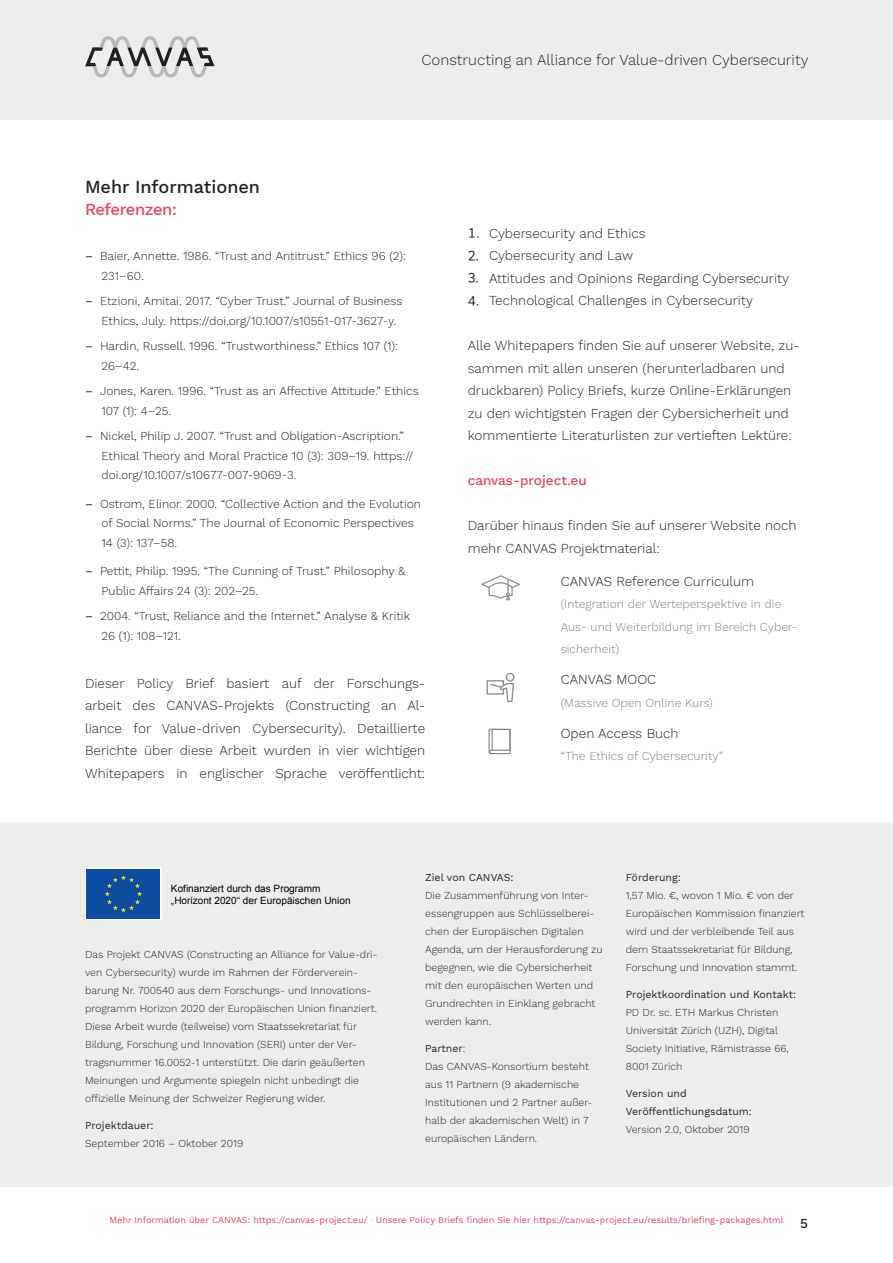
<style>
.page{position:relative;width:893px;height:1263px;background:#fff}
.page>*{position:absolute;margin:0;border:0;box-sizing:border-box;transform-origin:0 0}
.Headline_3{font:500 18px "Work Sans";color:#231f20}
.Headline_3-2{font:500 16.5px "Work Sans";letter-spacing:-.03em;color:#e04561}
.t1{font:300 15px "Work Sans";color:#212426}
.Absatzformat{font:300 13.5px/22.5px "Work Sans";color:#231f20}
.Absatzformat-2{font:500 13.5px "Work Sans";color:#e04561}
.t2{font:500 13.5px "Work Sans";color:#231f20}
.t3{font:300 12px/19.5px "Work Sans";color:#231f20}
.Absatzformat-3{font:300 12px/22.5px "Work Sans";color:#79828a}
.t4{font:300 10.5px/18px "Work Sans";color:#212426}
.t5{font:10.5px/18px "Work Sans";color:#212426}
.t6{font:10.05px/12px "Arial";color:#000}
.t7{font:9px "Work Sans";color:#e04561}
.s1{font-weight:400}
.s2{font-weight:300}
</style>
<div class="page">
<div style="left:0;top:0;width:893px;height:119px;background:#ededeb"></div>
<svg style="left:85px;top:36px;width:130px;height:42px"></svg>
<div style="left:0;top:823px;width:893px;height:364px;background:#ededeb"></div>
<div style="left:85px;top:868px;width:77px;height:52px;background:linear-gradient(to right,#0d4da1,#0d4da1)"></div>
<div style="left:87px;top:869px;width:73px;height:49px;background:#0d4da1"></div>
<svg style="left:105px;top:875px;width:37px;height:37px"></svg>
<svg style="left:481px;top:575px;width:39px;height:25px"></svg>
<div style="left:506px;top:673px;width:8px;height:8px;border:1px solid #868c93;border-radius:50%"></div>
<svg style="left:486px;top:679px;width:28px;height:23px"></svg>
<svg style="left:488px;top:729px;width:23px;height:25px"></svg>
<h3 class="t1" style="left:422px;top:52px;width:388px">Constructing an Alliance for Value-driven Cybersecurity</h3>
<p class="Headline_3" style="left:85px;top:176px;width:177px">Mehr Informationen</p>
<p class="Headline_3-2" style="left:85px;top:200px;width:93px">Referenzen:</p>
<p class="t3" style="left:102px;top:247px;width:306px;text-indent:-16px"><span class="s1">–</span> Baier, Annette. 1986. “Trust and Antitrust.” Ethics 96 (2):<br>231–60.</p>
<p class="t3" style="left:102px;top:292px;width:303px;text-indent:-16px"><span class="s1">–</span> Etzioni, Amitai. 2017. “Cyber Trust.” Journal of Business<br>Ethics, July. https://doi.org/10.1007/s10551-017-3627-y.</p>
<p class="t3" style="left:102px;top:337px;width:298px;text-indent:-16px"><span class="s1">–</span> Hardin, Russell. 1996. “Trustworthiness.” Ethics 107 (1):<br>26–42.</p>
<p class="t3" style="left:102px;top:382px;width:319px;text-indent:-16px"><span class="s1">–</span> Jones, Karen. 1996. “Trust as an Affective Attitude.” Ethics<br>107 (1): 4–25.</p>
<p class="t3" style="left:102px;top:427px;width:313px;text-indent:-16px"><span class="s1">–</span> Nickel, Philip J. 2007. “Trust and Obligation-Ascription.”<br>Ethical Theory and Moral Practice 10 (3): 309–19. https:// doi.org/10.1007/s10677-007-9069-3.</p>
<p class="t3" style="left:102px;top:494px;width:321px;text-indent:-16px"><span class="s1">–</span> Ostrom, Elinor. 2000. “Collective Action and the Evolution of Social Norms.” The Journal of Economic Perspectives<br>14 (3): 137–58.</p>
<p class="t3" style="left:102px;top:562px;width:305px;text-indent:-16px"><span class="s1">–</span> Pettit, Philip. 1995. “The Cunning of Trust.” Philosophy &amp;<br>Public Affairs 24 (3): 202–25.</p>
<p class="t3" style="left:102px;top:607px;width:310px;text-indent:-16px"><span class="s1">–</span> 2004. “Trust, Reliance and the Internet.” Analyse &amp; Kritik<br>26 (1): 108–121.</p>
<p class="Absatzformat" style="left:85px;top:672px;width:342px;text-align:justify">Dieser Policy Brief basiert auf der Forschungs&shy;arbeit des CANVAS-Projekts (Constructing an Al&shy;liance for Value-driven Cybersecurity). Detaillierte Berichte über diese Arbeit wurden in vier wichtigen Whitepapers in englischer Sprache veröffentlicht:</p>
<p class="Absatzformat" style="left:489px;top:222px;width:158px">Cybersecurity and Ethics</p>
<p class="Absatzformat" style="left:489px;top:245px;width:146px">Cybersecurity and Law</p>
<p class="Absatzformat" style="left:468px;top:267px;width:323px">✓ Attitudes and Opinions Regarding Cybersecurity</p>
<p class="Absatzformat" style="left:468px;top:290px;width:287px">✔ Technological Challenges in Cybersecurity</p>
<p class="Absatzformat" style="left:468px;top:335px;width:333px">Alle Whitepapers finden Sie auf unserer Website, zu&shy;sammen mit allen unseren (herunterladbaren und druckbaren) Policy Briefs, kurze Online-Erklärungen zu den wichtigsten Fragen der Cybersicherheit und kommentierte Literaturlisten zur vertieften Lektüre:</p>
<p class="Absatzformat-2" style="left:468px;top:473px;width:120px">canvas-project.eu</p>
<p class="Absatzformat" style="left:468px;top:515px;width:330px">Darüber hinaus finden Sie auf unserer Website noch mehr CANVAS Projektmaterial:</p>
<p class="Absatzformat" style="left:561px;top:570px;width:195px">CANVAS Reference Curriculum</p>
<p class="Absatzformat-3" style="left:561px;top:593px;width:238px">(Integration der Werteperspektive in die<br>Aus- und Weiterbildung im Bereich Cyber&shy;sicherheit)</p>
<p class="Absatzformat" style="left:561px;top:669px;width:97px">CANVAS MOOC</p>
<p class="Absatzformat-3" style="left:561px;top:692px;width:154px">(Massive Open Online Kurs)</p>
<p class="Absatzformat" style="left:561px;top:722px;width:119px">Open Access Buch</p>
<p class="Absatzformat-3" style="left:561px;top:745px;width:164px">“The Ethics of Cybersecurity”</p>
<p class="t6" style="left:171px;top:882px;width:181px">Kofinanziert durch das Programm „Horizont 2020“ der Europäischen Union</p>
<p class="t4" style="left:85px;top:945px;width:294px">Das Projekt CANVAS (Constructing an Alliance for Value-dri&shy;ven Cybersecurity) wurde im Rahmen der Förderverein&shy;barung Nr. 700540 aus dem Forschungs- und Innovations&shy;programm Horizon 2020 der Europäischen Union finanziert.<br>Diese Arbeit wurde (teilweise) vom Staatssekretariat für Bildung, Forschung und Innovation (SERI) unter der Ver&shy;tragsnummer 16.0052-1 unterstützt. Die darin geäußerten Meinungen und Argumente spiegeln nicht unbedingt die offizielle Meinung der Schweizer Regierung wider.</p>
<p class="t5" style="left:85px;top:1117px;width:70px">Projektdauer:</p>
<p class="t4" style="left:85px;top:1134px;width:160px">September 2016 – Oktober 2019</p>
<p class="t5" style="left:425px;top:869px;width:90px">Ziel von CANVAS:</p>
<p class="t4" style="left:425px;top:887px;width:179px">Die Zusammenführung von Inter&shy;essengruppen aus Schlüsselberei&shy;chen der Europäischen Digitalen<br>Agenda, um der Herausforderung zu begegnen, wie die Cybersicherheit mit den europäischen Werten und<br>Grundrechten in Einklang gebracht werden kann.</p>
<p class="t4" style="left:425px;top:1040px;width:169px"><span class="s1">Partner</span>:<br>Das CANVAS-Konsortium besteht aus 11 Partnern (9 akademische<br>Institutionen und 2 Partner außer&shy;halb der akademischen Welt) in 7 europäischen Ländern.</p>
<p class="t5" style="left:626px;top:869px;width:57px">Förderung:</p>
<p class="t4" style="left:626px;top:887px;width:180px">1,57 Mio. €, wovon 1 Mio. € von der Europäischen Kommission finanziert wird und der verbleibende Teil aus dem Staatssekretariat für Bildung, Forschung und Innovation stammt.</p>
<p class="t5" style="left:626px;top:986px;width:172px">Projektkoordination und Kontakt:</p>
<p class="t4" style="left:626px;top:1004px;width:165px">PD Dr. sc. ETH Markus Christen<br>Universität Zürich (UZH), Digital<br>Society Initiative, Rämistrasse 66,<br>8001 Zürich</p>
<p class="t5" style="left:626px;top:1085px;width:128px">Version und<br>Veröffentlichungsdatum:</p>
<p class="t4" style="left:626px;top:1121px;width:125px">Version 2.0, Oktober 2019</p>
<p class="t7" style="left:110px;top:1214px;width:675px">Mehr Information über CANVAS: https://canvas-project.eu/ <span class="s2">·</span> Unsere Policy Briefs finden Sie hier https://canvas-project.eu/results/briefing-packages.html</p>
<p class="t2" style="left:800px;top:1215px;width:9px">5</p>
</div>
